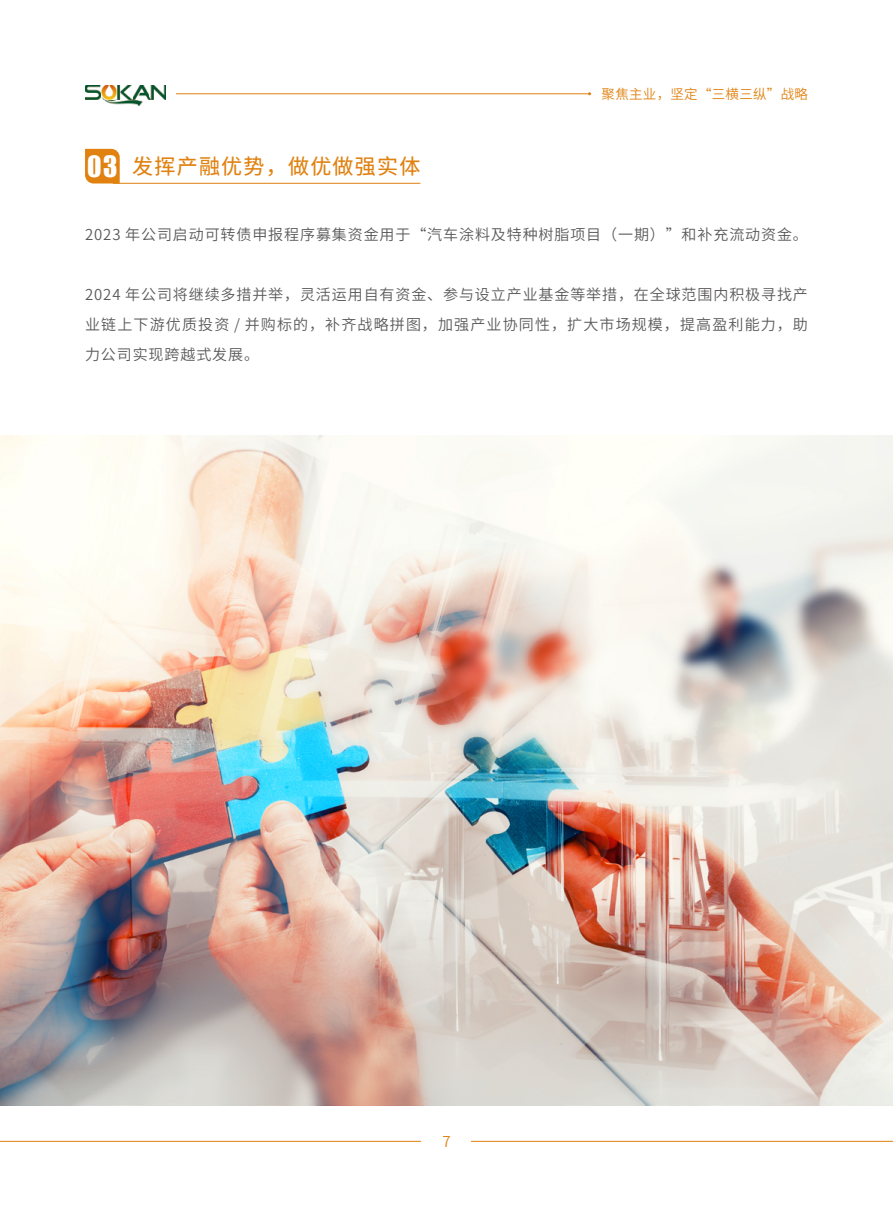
<style>
.page{position:relative;width:893px;height:1212px;background:#fff}
.page>*{position:absolute;margin:0;border:0;box-sizing:border-box;transform-origin:0 0}
.t1{font:21px "Dream Han Sans CN W14";letter-spacing:.06em;color:#e08110}
.t2{font:15px/30px "Dream Han Sans CN W10";letter-spacing:.06em;color:#595757;text-align:justify}
.t3{font:15px "Dream Han Sans CN W10";color:#e08110}
.t4{font:13.5px "Dream Han Sans CN W10";letter-spacing:.02em;color:#e08110}
.s1{font-family:"Impact";font-size:27px;color:#fff}
</style>
<div class="page">
<hr style="left:0;top:1141px;width:893px;height:1px;background:#e08110">
<div style="left:422px;top:1134px;width:49px;height:15px;background:#fff"></div>
<svg style="left:85px;top:149px;width:35px;height:34px"></svg>
<hr style="left:113px;top:183px;width:307px;height:1px;background:#e08110">
<img style="left:0;top:436px;width:893px;height:670px">
<img style="left:85px;top:85px;width:81px;height:21px">
<hr style="left:176px;top:93px;width:414px;height:1px;background:#e08110">
<h1 class="t1" style="left:87px;top:153px;width:335px"><span class="s1">03</span> 发挥产融优势，做优做强实体</h1>
<p class="t4" style="left:602px;top:85px;width:208px">聚焦主业，坚定“三横三纵”战略</p>
<p class="t2" style="left:85px;top:219px;width:724px">2023 年公司启动可转债申报程序募集资金用于“汽车涂料及特种树脂项目（一期）”和补充流动资金。</p>
<p class="t2" style="left:85px;top:279px;width:724px">2024 年公司将继续多措并举，灵活运用自有资金、参与设立产业基金等举措，在全球范围内积极寻找产业链上下游优质投资 / 并购标的，补齐战略拼图，加强产业协同性，扩大市场规模，提高盈利能力，助力公司实现跨越式发展。</p>
<p class="t3" style="left:442px;top:1132px;width:10px">7</p>
</div>
